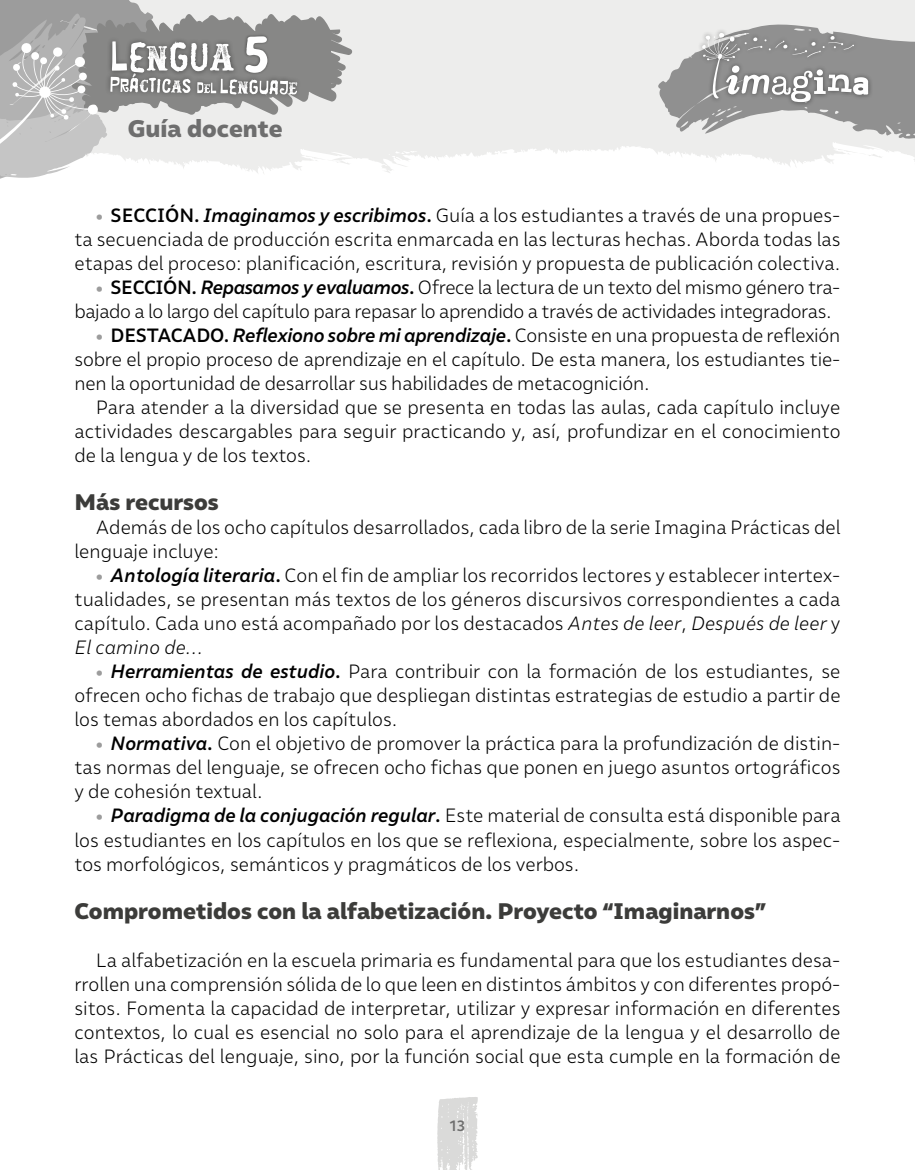
<style>
.page{position:relative;width:915px;height:1170px;background:#fff}
.page>*{position:absolute;margin:0;border:0;box-sizing:border-box;transform-origin:0 0}
.t1{font:700 58.05px "Duper";color:#fff}
.t2{font:800 24px "Malva";color:#6e6e6e;scale:1.04 1}
.Subtitulo_1_teoria{font:800 22.5px "Malva";color:#3c3c3a;scale:1.04 1}
.txt_desarrollo_con_s{font:300 19.2px/24px "Malva";color:#000;text-align:justify}
.txt_desarrollo_con_s-2{font:300 19.2px/24px "Malva";letter-spacing:-.02em;color:#000}
.t3{font:500 15px "Malva";color:#6e6e6e}
.s1{font-weight:900;font-size:15px;color:#9c9c9c}
.s2{font-weight:500}
.s3{font-weight:500;font-style:italic}
.s4{font-style:italic}
</style>
<div class="page">
<svg style="left:437px;top:1097px;width:40px;height:72px;background:#dedede"></svg>
<svg style="left:352px;top:0;width:562px;height:173px;fill:#ededec"></svg>
<svg style="left:655px;top:22px;width:259px;height:120px;background:#b4b4b3"></svg>
<svg style="left:0;top:0;width:352px;height:179px;background:#c1c1c1"></svg>
<h1 class="t1" style="left:243px;top:21px;width:28px">5</h1>
<p class="t2" style="left:128px;top:113px;width:150px">Guía docente</p>
<p class="txt_desarrollo_con_s" style="left:74px;top:203px;width:767px;text-indent:21px"><span class="s1">•</span> <span class="s2">SECCIÓN.</span> <span class="s3">Imaginamos y escribimos</span><span class="s2">.</span> Guía a los estudiantes a través de una propues&shy;ta secuenciada de producción escrita enmarcada en las lecturas hechas. Aborda todas las etapas del proceso: planificación, escritura, revisión y propuesta de publicación colectiva.</p>
<p class="txt_desarrollo_con_s-2" style="left:74px;top:275px;width:767px;text-indent:21px"><span class="s1">•</span> <span class="s2">SECCIÓN.</span> <span class="s3">Repasamos y evaluamos</span><span class="s2">.</span> Ofrece la lectura de un texto del mismo género tra&shy;bajado a lo largo del capítulo para repasar lo aprendido a través de actividades integradoras.</p>
<p class="txt_desarrollo_con_s" style="left:74px;top:323px;width:767px;text-indent:21px"><span class="s1">•</span> <span class="s2">DESTACADO.</span> <span class="s3">Reflexiono sobre mi aprendizaje</span><span class="s2">.</span> Consiste en una propuesta de reflexión sobre el propio proceso de aprendizaje en el capítulo. De esta manera, los estudiantes tie&shy;nen la oportunidad de desarrollar sus habilidades de metacognición.</p>
<p class="txt_desarrollo_con_s" style="left:74px;top:395px;width:767px;text-indent:21px">Para atender a la diversidad que se presenta en todas las aulas, cada capítulo incluye actividades descargables para seguir practicando y, así, profundizar en el conocimiento de la lengua y de los textos.</p>
<p class="Subtitulo_1_teoria" style="left:74px;top:488px;width:140px">Más recursos</p>
<p class="txt_desarrollo_con_s" style="left:74px;top:515px;width:767px;text-indent:21px">Además de los ocho capítulos desarrollados, cada libro de la serie Imagina Prácticas del lenguaje incluye:</p>
<p class="txt_desarrollo_con_s" style="left:74px;top:563px;width:767px;text-indent:21px"><span class="s1">•</span> <span class="s3">Antología literaria</span><span class="s2">.</span> Con el fin de ampliar los recorridos lectores y establecer intertex&shy;tualidades, se presentan más textos de los géneros discursivos correspondientes a cada capítulo. Cada uno está acompañado por los destacados <span class="s4">Antes de leer</span>, <span class="s4">Después de leer</span> y <span class="s4">El camino de…</span></p>
<p class="txt_desarrollo_con_s" style="left:74px;top:659px;width:767px;text-indent:21px"><span class="s1">•</span> <span class="s3">Herramientas de estudio</span><span class="s2">.</span> Para contribuir con la formación de los estudiantes, se ofrecen ocho fichas de trabajo que despliegan distintas estrategias de estudio a partir de los temas abordados en los capítulos.</p>
<p class="txt_desarrollo_con_s" style="left:74px;top:731px;width:767px;text-indent:21px"><span class="s1">•</span> <span class="s3">Normativa</span><span class="s2">.</span> Con el objetivo de promover la práctica para la profundización de distin&shy;tas normas del lenguaje, se ofrecen ocho fichas que ponen en juego asuntos ortográficos y de cohesión textual.</p>
<p class="txt_desarrollo_con_s" style="left:74px;top:803px;width:767px;text-indent:21px"><span class="s1">•</span> <span class="s3">Paradigma de la conjugación regular</span><span class="s2">.</span> Este material de consulta está disponible para los estudiantes en los capítulos en los que se reflexiona, especialmente, sobre los aspec&shy;tos morfológicos, semánticos y pragmáticos de los verbos.</p>
<p class="Subtitulo_1_teoria" style="left:74px;top:896px;width:666px">Comprometidos con la alfabetización. Proyecto “Imaginarnos”</p>
<p class="txt_desarrollo_con_s" style="left:74px;top:947px;width:767px;text-indent:21px">La alfabetización en la escuela primaria es fundamental para que los estudiantes desa&shy;rrollen una comprensión sólida de lo que leen en distintos ámbitos y con diferentes propó&shy;sitos. Fomenta la capacidad de interpretar, utilizar y expresar información en diferentes contextos, lo cual es esencial no solo para el aprendizaje de la lengua y el desarrollo de las Prácticas del lenguaje, sino, por la función social que esta cumple en la formación de</p>
<p class="t3" style="left:449px;top:1116px;width:17px">13</p>
</div>
